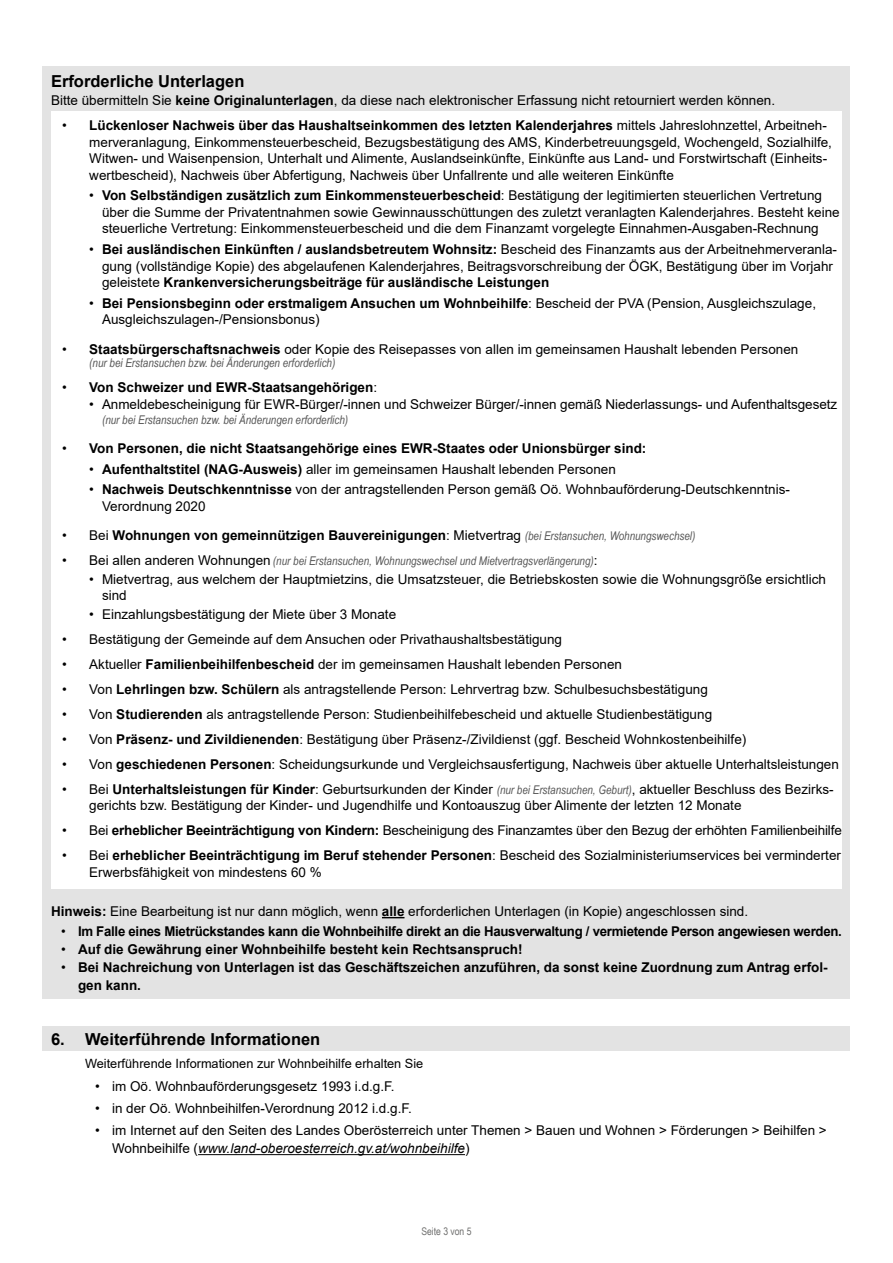
<style>
.page{position:relative;width:893px;height:1263px;background:#fff}
.page>*{position:absolute;margin:0;border:0;box-sizing:border-box;transform-origin:0 0}
.Formularabschnitt_H2{font:700 16.5px "Arial";color:#000}
.Formular_Abschluss_P_Text_-_OHNE_Grundli{font:13.5px/16.5px "Arial";color:#000}
.t1{font:700 13.5px/18px "Arial";color:#000}
.t2{font:700 13.5px "Arial";letter-spacing:-.02em;color:#000}
.Anlagen_P_Fließtext_ohne_Grundlinienrast{font:12.75px "Arial";color:#000}
.t3{font:italic 12px "Arial Narrow";color:#565656}
.t4{font:10.5px "Arial Narrow";color:#6f6f6e}
.s1{font-weight:700}
.s2{font-weight:400}
.s3{font-family:"Arial Narrow";font-weight:400;font-style:italic;font-size:12px;color:#565656}
.s4{font-family:"Arial";font-style:normal;font-size:13.5px;color:#000}
.s5{font-family:"Arial Narrow";font-style:italic;font-size:12px;color:#565656}
.s6{font-style:italic}
</style>
<div class="page">
<div style="left:43px;top:67px;width:807px;height:932px;background:#e3e3e3"></div>
<div style="left:51px;top:112px;width:791px;height:79px;background:#fff"></div>
<div style="left:51px;top:182px;width:791px;height:63px;background:#fff"></div>
<div style="left:51px;top:236px;width:791px;height:62px;background:#fff"></div>
<div style="left:51px;top:289px;width:791px;height:47px;background:#fff"></div>
<div style="left:51px;top:335px;width:791px;height:43px;background:#fff"></div>
<div style="left:51px;top:374px;width:791px;height:29px;background:#fff"></div>
<div style="left:51px;top:390px;width:791px;height:45px;background:#fff"></div>
<div style="left:51px;top:434px;width:791px;height:30px;background:#fff"></div>
<div style="left:51px;top:455px;width:791px;height:30px;background:#fff"></div>
<div style="left:51px;top:476px;width:791px;height:46px;background:#fff"></div>
<div style="left:51px;top:522px;width:791px;height:29px;background:#fff"></div>
<div style="left:51px;top:547px;width:791px;height:29px;background:#fff"></div>
<div style="left:51px;top:565px;width:791px;height:47px;background:#fff"></div>
<div style="left:51px;top:600px;width:791px;height:30px;background:#fff"></div>
<div style="left:51px;top:625px;width:791px;height:30px;background:#fff"></div>
<div style="left:51px;top:651px;width:791px;height:29px;background:#fff"></div>
<div style="left:51px;top:676px;width:791px;height:29px;background:#fff"></div>
<div style="left:51px;top:701px;width:791px;height:29px;background:#fff"></div>
<div style="left:51px;top:726px;width:791px;height:29px;background:#fff"></div>
<div style="left:51px;top:751px;width:791px;height:29px;background:#fff"></div>
<div style="left:51px;top:776px;width:791px;height:46px;background:#fff"></div>
<div style="left:51px;top:817px;width:791px;height:30px;background:#fff"></div>
<div style="left:51px;top:842px;width:791px;height:46px;background:#fff"></div>
<svg style="left:382px;top:917px;width:22px;height:1px"></svg>
<div style="left:43px;top:1027px;width:807px;height:24px;background:#e3e3e3"></div>
<hr style="left:198px;top:1154px;width:267px;height:1px;background:#000">
<h2 class="Formularabschnitt_H2" style="left:51px;top:70px;width:195px">Erforderliche Unterlagen</h2>
<p class="Formular_Abschluss_P_Text_-_OHNE_Grundli" style="left:51px;top:92px;width:726px">Bitte übermitteln Sie <span class="s1">keine Originalunterlagen</span>, da diese nach elektronischer Erfassung nicht retourniert werden können.</p>
<p class="Formular_Abschluss_P_Text_-_OHNE_Grundli" style="left:89px;top:117px;width:744px;text-indent:-27px">• <span class="s1">Lückenloser Nachweis über das Haushaltseinkommen des letzten Kalenderjahres</span> mittels Jahreslohnzettel, Arbeitneh&shy;merveranlagung, Einkommensteuerbescheid, Bezugsbestätigung des AMS, Kinderbetreuungsgeld, Wochengeld, Sozialhilfe, Witwen- und Waisenpension, Unterhalt und Alimente, Auslandseinkünfte, Einkünfte aus Land- und Forstwirtschaft (Einheits&shy;wertbescheid), Nachweis über Abfertigung, Nachweis über Unfallrente und alle weiteren Einkünfte</p>
<p class="Formular_Abschluss_P_Text_-_OHNE_Grundli" style="left:102px;top:187px;width:739px;text-indent:-13px">• <span class="s1">Von Selbständigen zusätzlich zum Einkommensteuerbescheid</span>: Bestätigung der legitimierten steuerlichen Vertretung über die Summe der Privatentnahmen sowie Gewinnausschüttungen des zuletzt veranlagten Kalenderjahres. Besteht keine steuerliche Vertretung: Einkommensteuerbescheid und die dem Finanzamt vorgelegte Einnahmen-Ausgaben-Rechnung</p>
<p class="Formular_Abschluss_P_Text_-_OHNE_Grundli" style="left:102px;top:241px;width:736px;text-indent:-13px">• <span class="s1">Bei ausländischen Einkünften / auslandsbetreutem Wohnsitz:</span> Bescheid des Finanzamts aus der Arbeitnehmerveranla&shy;gung (vollständige Kopie) des abgelaufenen Kalenderjahres, Beitragsvorschreibung der ÖGK, Bestätigung über im Vorjahr geleistete <span class="s1">Krankenversicherungsbeiträge für ausländische Leistungen</span></p>
<p class="Formular_Abschluss_P_Text_-_OHNE_Grundli" style="left:102px;top:295px;width:715px;text-indent:-13px">• <span class="s1">Bei Pensionsbeginn oder erstmaligem Ansuchen um Wohnbeihilfe</span>: Bescheid der PVA (Pension, Ausgleichszulage,<br>Ausgleichszulagen-/Pensionsbonus)</p>
<p class="Formular_Abschluss_P_Text_-_OHNE_Grundli" style="left:62px;top:340px;width:738px">• <span class="s1">Staatsbürgerschaftsnachweis</span> oder Kopie des Reisepasses von allen im gemeinsamen Haushalt lebenden Personen</p>
<p class="t3" style="left:89px;top:354px;width:248px">(nur bei Erstansuchen bzw. bei Änderungen erforderlich)</p>
<p class="t1" style="left:62px;top:378px;width:316px"><span class="s2">•</span> Von Schweizer und EWR-Staatsangehörigen<span class="s2">:</span></p>
<p class="Formular_Abschluss_P_Text_-_OHNE_Grundli" style="left:89px;top:395px;width:749px">• Anmeldebescheinigung für EWR-Bürger/-innen und Schweizer Bürger/-innen gemäß Niederlassungs- und Aufenthaltsgesetz</p>
<p class="t3" style="left:102px;top:411px;width:248px">(nur bei Erstansuchen bzw. bei Änderungen erforderlich)</p>
<p class="t1" style="left:62px;top:439px;width:586px"><span class="s2">•</span> Von Personen, die nicht Staatsangehörige eines EWR-Staates oder Unionsbürger sind:</p>
<p class="Formular_Abschluss_P_Text_-_OHNE_Grundli" style="left:89px;top:460px;width:528px">• <span class="s1">Aufenthaltstitel (NAG-Ausweis)</span> aller im gemeinsamen Haushalt lebenden Personen</p>
<p class="Formular_Abschluss_P_Text_-_OHNE_Grundli" style="left:102px;top:481px;width:688px;text-indent:-13px">• <span class="s1">Nachweis Deutschkenntnisse</span> von der antragstellenden Person gemäß Oö. Wohnbauförderung-Deutschkenntnis-<br>Verordnung 2020</p>
<p class="t1" style="left:62px;top:526px;width:634px"><span class="s2">• Bei</span> Wohnungen von gemeinnützigen Bauvereinigungen<span class="s2">: Mietvertrag</span> <span class="s3">(bei Erstansuchen, Wohnungswechsel)</span></p>
<p class="t3" style="left:62px;top:552px;width:537px"><span class="s4">• Bei allen anderen Wohnungen</span> (nur bei Erstansuchen, Wohnungswechsel und Mietvertragsverlängerung)<span class="s4">:</span></p>
<p class="Formular_Abschluss_P_Text_-_OHNE_Grundli" style="left:102px;top:571px;width:725px;text-indent:-13px">• Mietvertrag, aus welchem der Hauptmietzins, die Umsatzsteuer, die Betriebskosten sowie die Wohnungsgröße ersichtlich sind</p>
<p class="Formular_Abschluss_P_Text_-_OHNE_Grundli" style="left:89px;top:606px;width:308px">• Einzahlungsbestätigung der Miete über 3 Monate</p>
<p class="Formular_Abschluss_P_Text_-_OHNE_Grundli" style="left:62px;top:631px;width:501px">• Bestätigung der Gemeinde auf dem Ansuchen oder Privathaushaltsbestätigung</p>
<p class="Formular_Abschluss_P_Text_-_OHNE_Grundli" style="left:62px;top:656px;width:561px">• Aktueller <span class="s1">Familienbeihilfenbescheid</span> der im gemeinsamen Haushalt lebenden Personen</p>
<p class="Formular_Abschluss_P_Text_-_OHNE_Grundli" style="left:62px;top:681px;width:647px">• Von <span class="s1">Lehrlingen bzw. Schülern</span> als antragstellende Person: Lehrvertrag bzw. Schulbesuchsbestätigung</p>
<p class="Formular_Abschluss_P_Text_-_OHNE_Grundli" style="left:62px;top:706px;width:651px">• Von <span class="s1">Studierenden</span> als antragstellende Person: Studienbeihilfebescheid und aktuelle Studienbestätigung</p>
<p class="Formular_Abschluss_P_Text_-_OHNE_Grundli" style="left:62px;top:731px;width:686px">• Von <span class="s1">Präsenz- und Zivildienenden</span>: Bestätigung über Präsenz-/Zivildienst (ggf. Bescheid Wohnkostenbeihilfe)</p>
<p class="Formular_Abschluss_P_Text_-_OHNE_Grundli" style="left:62px;top:756px;width:778px">• Von <span class="s1">geschiedenen Personen</span>: Scheidungsurkunde und Vergleichsausfertigung, Nachweis über aktuelle Unterhaltsleistungen</p>
<p class="Formular_Abschluss_P_Text_-_OHNE_Grundli" style="left:89px;top:781px;width:746px;text-indent:-27px">• Bei <span class="s1">Unterhaltsleistungen für Kinder</span>: Geburtsurkunden der Kinder <span class="s5">(nur bei Erstansuchen, Geburt)</span>, aktueller Beschluss des Bezirks&shy;gerichts bzw. Bestätigung der Kinder- und Jugendhilfe und Kontoauszug über Alimente der letzten 12 Monate</p>
<p class="Formular_Abschluss_P_Text_-_OHNE_Grundli" style="left:62px;top:822px;width:781px">• Bei <span class="s1">erheblicher Beeinträchtigung von Kindern:</span> Bescheinigung des Finanzamtes über den Bezug der erhöhten Familienbeihilfe</p>
<p class="Formular_Abschluss_P_Text_-_OHNE_Grundli" style="left:89px;top:847px;width:753px;text-indent:-27px">• Bei <span class="s1">erheblicher Beeinträchtigung im Beruf stehender Personen</span>: Bescheid des Sozialministeriumservices bei verminderter<br>Erwerbsfähigkeit von mindestens 60 %</p>
<p class="Formular_Abschluss_P_Text_-_OHNE_Grundli" style="left:51px;top:903px;width:699px"><span class="s1">Hinweis:</span> Eine Bearbeitung ist nur dann möglich, wenn <span class="s1">alle</span> erforderlichen Unterlagen (in Kopie) angeschlossen sind.</p>
<p class="t2" style="left:61px;top:922px;width:782px"><span class="s2">•</span> Im Falle eines Mietrückstandes kann die Wohnbeihilfe direkt an die Hausverwaltung / vermietende Person angewiesen werden.</p>
<p class="t1" style="left:61px;top:941px;width:463px"><span class="s2">•</span> Auf die Gewährung einer Wohnbeihilfe besteht kein Rechtsanspruch!</p>
<p class="t1" style="left:78px;top:959px;width:751px;text-indent:-17px"><span class="s2">•</span> Bei Nachreichung von Unterlagen ist das Geschäftszeichen anzuführen, da sonst keine Zuordnung zum Antrag erfol&shy;gen kann.</p>
<h2 class="Formularabschnitt_H2" style="left:51px;top:1027px;width:271px">6. Weiterführende Informationen</h2>
<p class="Anlagen_P_Fließtext_ohne_Grundlinienrast" style="left:85px;top:1055px;width:340px">Weiterführende Informationen zur Wohnbeihilfe erhalten Sie</p>
<p class="Formular_Abschluss_P_Text_-_OHNE_Grundli" style="left:95px;top:1077px;width:301px">• im Oö. Wohnbauförderungsgesetz 1993 i.d.g.F.</p>
<p class="Formular_Abschluss_P_Text_-_OHNE_Grundli" style="left:95px;top:1100px;width:318px">• in der Oö. Wohnbeihilfen-Verordnung 2012 i.d.g.F.</p>
<p class="Formular_Abschluss_P_Text_-_OHNE_Grundli" style="left:112px;top:1121px;width:716px;line-height:18px;text-indent:-17px">• im Internet auf den Seiten des Landes Oberösterreich unter Themen &gt; Bauen und Wohnen &gt; Förderungen &gt; Beihilfen &gt;<br>Wohnbeihilfe (<span class="s6">www.land-oberoesterreich.gv.at/wohnbeihilfe</span>)</p>
<p class="t4" style="left:421px;top:1223px;width:52px">Seite 3 von 5</p>
</div>
